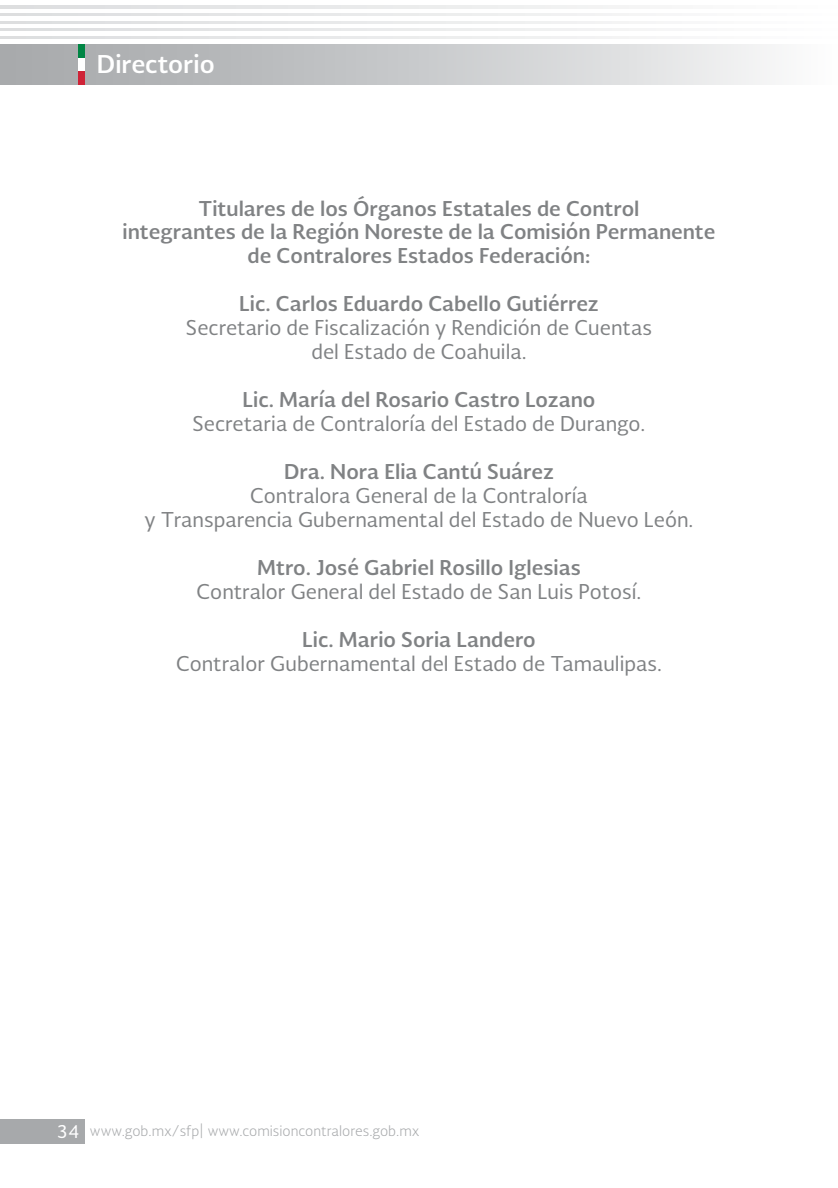
<style>
.page{position:relative;width:838px;height:1188px;background:#fff}
.page>*{position:absolute;margin:0;border:0;box-sizing:border-box;transform-origin:0 0}
.t1{font:700 24px "Soberana Sans";color:#fff}
.t2{font:19.95px/24px "Soberana Sans";color:#808284;text-align:center}
.t3{font:700 19.95px/24px "Soberana Sans";color:#808284;text-align:center}
.t4{font:300 13.95px "Soberana Sans";color:#a7a9ab}
.s1{font-weight:400;font-size:18px;color:#fff}
</style>
<div class="page">
<div style="left:0;top:1119px;width:85px;height:25px;background:#a7a9ab"></div>
<div style="left:78px;top:45px;width:7px;height:13px;background:#008544"></div>
<div style="left:78px;top:71px;width:7px;height:14px;background:#cf2337"></div>
<p class="t1" style="left:97px;top:49px;width:119px">Directorio</p>
<p class="t3" style="left:123px;top:196px;width:594px">Titulares de los Órganos Estatales de Control<br>integrantes de la Región Noreste de la Comisión Permanente de Contralores Estados Federación:</p>
<p class="t3" style="left:239px;top:292px;width:361px">Lic. Carlos Eduardo Cabello Gutiérrez</p>
<p class="t2" style="left:186px;top:316px;width:467px">Secretario de Fiscalización y Rendición de Cuentas del Estado de Coahuila.</p>
<p class="t3" style="left:242px;top:387px;width:354px">Lic. María del Rosario Castro Lozano</p>
<p class="t2" style="left:192px;top:412px;width:454px">Secretaria de Contraloría del Estado de Durango.</p>
<p class="t3" style="left:284px;top:459px;width:271px">Dra. Nora Elia Cantú Suárez</p>
<p class="t2" style="left:144px;top:483px;width:550px">Contralora General de la Contraloría<br>y Transparencia Gubernamental del Estado de Nuevo León.</p>
<p class="t3" style="left:257px;top:555px;width:325px">Mtro. José Gabriel Rosillo Iglesias</p>
<p class="t2" style="left:196px;top:579px;width:446px">Contralor General del Estado de San Luis Potosí.</p>
<p class="t3" style="left:302px;top:627px;width:235px">Lic. Mario Soria Landero</p>
<p class="t2" style="left:176px;top:651px;width:487px">Contralor Gubernamental del Estado de Tamaulipas.</p>
<p class="t4" style="left:56px;top:1124px;width:364px"><span class="s1">34</span> www.gob.mx/sfp| www.comisioncontralores.gob.mx</p>
</div>
